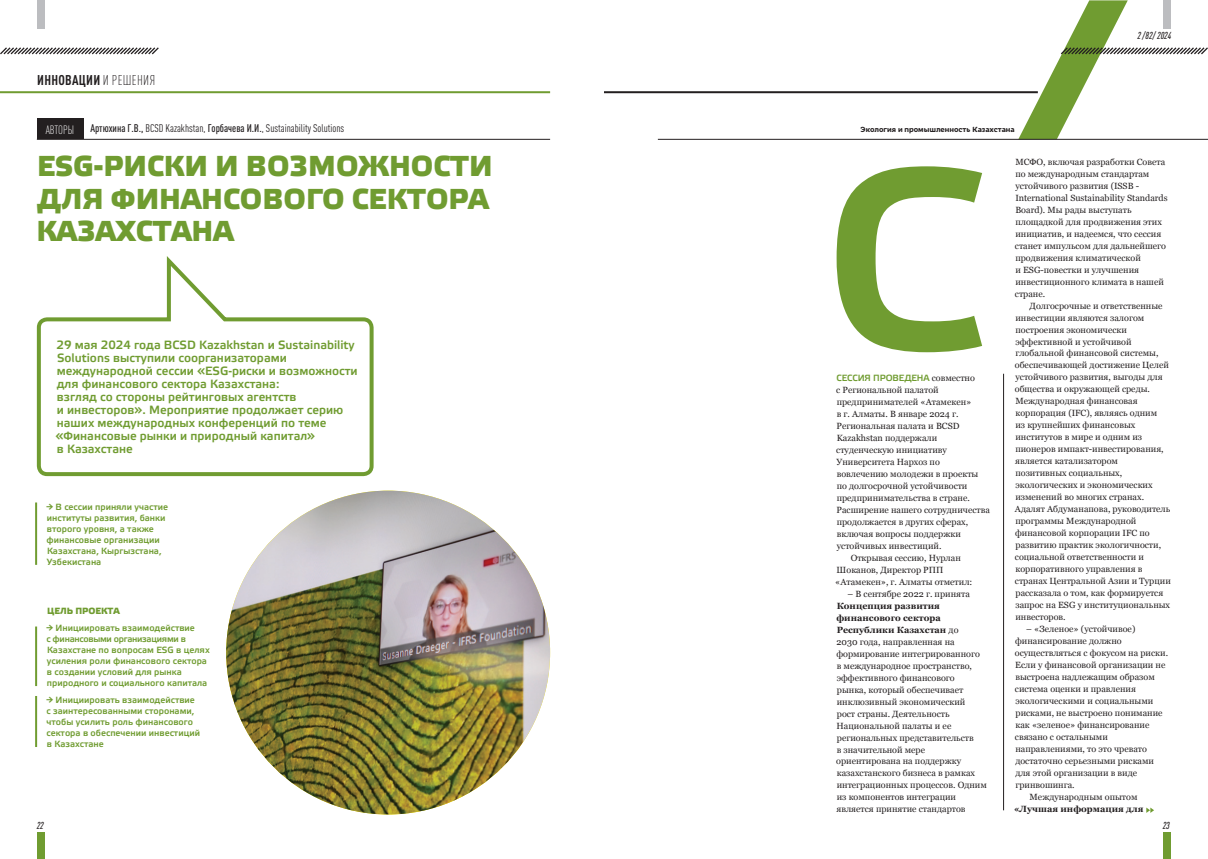
<style>
.page{position:relative;width:1208px;height:859px;background:#fff}
.page>*{position:absolute;margin:0;border:0;box-sizing:border-box;transform-origin:0 0}
.t1{font:255.3px "Etelka Medium Pro";color:#709c31;scale:1.08 1}
.t2{font:700 28.8px/32.5px "Etelka Medium Pro";color:#709c31}
.t3{font:700 condensed 14px "DIN Pro";letter-spacing:.02em;color:#231f20}
.t4{font:12px/13px "Etelka Medium Pro";color:#709c31}
.t5{font:300 condensed 12px "DIN Pro";letter-spacing:-.005em;color:#fff}
.t6{font:condensed 11px "DIN Pro";color:#231f20}
.t7{font:italic 500 condensed 10px "DIN Pro";color:#231f20}
.t8{font:9px/12px "Georgia";color:#231f20}
.t9{font:9px/11px "Etelka Medium Pro";color:#709c31}
.t10{font:700 9px "Georgia";color:#231f20}
.t11{font:700 9px "Etelka Medium Pro";color:#709c31}
.t12{font:700 8px "Iskra";color:#231f20}
.s1{font-weight:300}
.s2{font-weight:500}
.s3{font-family:"Georgia";color:#231f20}
.s4{font-weight:700}
</style>
<div class="page">
<hr style="left:604px;top:91px;width:433px;height:2px;background:#231f20">
<hr style="left:0;top:91px;width:550px;height:2px;background:#709c31">
<hr style="left:37px;top:139px;width:513px;height:1px;background:#231f20">
<div style="left:37px;top:833px;width:8px;height:26px;background:#709c31"></div>
<div style="left:1162px;top:833px;width:8px;height:26px;background:#709c31"></div>
<svg style="left:0;top:47px;width:159px;height:8px"></svg>
<div style="left:37px;top:0;width:8px;height:28px;background:#bcbdc0"></div>
<svg style="left:1018px;top:0;width:190px;height:139px"></svg>
<hr style="left:658px;top:139px;width:550px;height:1px;background:#231f20">
<svg style="left:36px;top:256px;width:338px;height:221px"></svg>
<div style="left:37px;top:118px;width:46px;height:21px;background:#231f20"></div>
<hr style="left:35px;top:502px;width:2px;height:63px;background:#709c31">
<hr style="left:35px;top:626px;width:2px;height:60px;background:#709c31">
<hr style="left:35px;top:696px;width:2px;height:51px;background:#709c31">
<img style="left:226px;top:491px;width:324px;height:323px;border-radius:162px">
<hr style="left:1003px;top:374px;width:1px;height:436px;background:#231f20">
<svg style="left:1146px;top:807px;width:8px;height:6px"></svg>
<h3 class="t3" style="left:37px;top:69px;width:120px">ИННОВАЦИИ <span class="s1">И РЕШЕНИЯ</span></h3>
<h3 class="t5" style="left:46px;top:121px;width:30px">АВТОРЫ</h3>
<p class="t6" style="left:90px;top:121px;width:255px"><span class="s2">Артюхина Г.В.,</span> BCSD Kazakhstan, <span class="s2">Горбачева И.И.</span>, Sustainability Solutions</p>
<h2 class="t2" style="left:36px;top:150px;width:457px">ESG-РИСКИ И ВОЗМОЖНОСТИ<br>ДЛЯ ФИНАНСОВОГО СЕКТОРА<br>КАЗАХСТАНА</h2>
<p class="t4" style="left:56px;top:338px;width:304px">29 мая 2024 года BCSD Kazakhstan и Sustainability Solutions выступили соорганизаторами международной сессии «ESG-риски и возможности для финансового сектора Казахстана:<br>взгляд со стороны рейтинговых агентств<br>и инвесторов». Мероприятие продолжает серию наших международных конференций по теме «Финансовые рынки и природный капитал»<br>в Казахстане</p>
<p class="t9" style="left:46px;top:501px;width:123px">→ В сессии приняли участие институты развития, банки второго уровня, а также финансовые организации<br>Казахстана, Кыргызстана,<br>Узбекистана</p>
<p class="t11" style="left:47px;top:605px;width:74px">ЦЕЛЬ ПРОЕКТА</p>
<p class="t9" style="left:46px;top:623px;width:165px">→ Инициировать взаимодействие<br>с финансовыми организациями в<br>Казахстане по вопросам ESG в целях усиления роли финансового сектора в создании условий для рынка природного и социального капитала</p>
<p class="t9" style="left:46px;top:694px;width:155px">→ Инициировать взаимодействие с заинтересованными сторонами, чтобы усилить роль финансового сектора в обеспечении инвестиций в Казахстане</p>
<p class="t12" style="left:860px;top:123px;width:156px">Экология и промышленность Казахстана</p>
<p class="t7" style="left:1137px;top:28px;width:35px">2 /82/ 2024</p>
<h1 class="t1" style="left:822px;top:101px;width:153px">С</h1>
<p class="t8" style="left:1015px;top:155px;width:154px">МСФО, включая разработки Совета по международным стандартам устойчивого развития (ISSB -<br>International Sustainability Standards<br>Board). Мы рады выступать площадкой для продвижения этих инициатив, и надеемся, что сессия станет импульсом для дальнейшего продвижения климатической<br>и ESG-повестки и улучшения инвестиционного климата в нашей стране.</p>
<p class="t8" style="left:1015px;top:299px;width:157px;text-indent:15px">Долгосрочные и ответственные инвестиции являются залогом построения экономически эффективной и устойчивой глобальной финансовой системы, обеспечивающей достижение Целей устойчивого развития, выгоды для общества и окружающей среды.<br>Международная финансовая корпорация (IFC), являясь одним<br>из крупнейших финансовых институтов в мире и одним из пионеров импакт-инвестирования, является катализатором позитивных социальных, экологических и экономических изменений во многих странах.<br>Адалят Абдуманапова, руководитель программы Международной финансовой корпорации IFC по развитию практик экологичности, социальной ответственности и корпоративного управления в странах Центральной Азии и Турции рассказала о том, как формируется запрос на ESG у институциональных инвесторов.</p>
<p class="t8" style="left:1026px;top:623px;width:111px">– «Зеленое» (устойчивое)</p>
<p class="t8" style="left:1015px;top:635px;width:108px">финансирование должно</p>
<p class="t8" style="left:1015px;top:647px;width:155px">осуществляться с фокусом на риски.</p>
<p class="t8" style="left:1015px;top:659px;width:152px">Если у финансовой организации не</p>
<p class="t8" style="left:1015px;top:671px;width:141px">выстроена надлежащим образом</p>
<p class="t8" style="left:1015px;top:683px;width:123px">система оценки и правления</p>
<p class="t8" style="left:1015px;top:695px;width:139px">экологическими и социальными</p>
<p class="t8" style="left:1015px;top:707px;width:148px">рисками, не выстроено понимание</p>
<p class="t8" style="left:1015px;top:719px;width:136px">как «зеленое» финансирование</p>
<p class="t8" style="left:1015px;top:731px;width:94px">связано с остальными</p>
<p class="t8" style="left:1015px;top:743px;width:133px">направлениями, то это чревато</p>
<p class="t8" style="left:1015px;top:755px;width:140px">достаточно серьезными рисками</p>
<p class="t8" style="left:1015px;top:767px;width:123px">для этой организации в виде</p>
<p class="t8" style="left:1015px;top:779px;width:61px">гринвошинга.</p>
<p class="t8" style="left:1029px;top:791px;width:109px">Международным опытом</p>
<p class="t10" style="left:1014px;top:802px;width:131px">«Лучшая информация для</p>
<p class="t9" style="left:836px;top:372px;width:140px">СЕССИЯ ПРОВЕДЕНА <span class="s3">совместно</span></p>
<p class="t8" style="left:836px;top:383px;width:104px">с Региональной палатой</p>
<p class="t8" style="left:836px;top:395px;width:136px">предпринимателей «Атамекен»</p>
<p class="t8" style="left:836px;top:407px;width:123px">в г. Алматы. В январе 2024 г.</p>
<p class="t8" style="left:836px;top:419px;width:124px">Региональная палата и BCSD</p>
<p class="t8" style="left:836px;top:431px;width:102px">Kazakhstan поддержали</p>
<p class="t8" style="left:836px;top:443px;width:112px">студенческую инициативу</p>
<p class="t8" style="left:836px;top:455px;width:105px">Университета Нархоз по</p>
<p class="t8" style="left:836px;top:467px;width:143px">вовлечению молодежи в проекты</p>
<p class="t8" style="left:836px;top:479px;width:132px">по долгосрочной устойчивости</p>
<p class="t8" style="left:836px;top:491px;width:135px">предпринимательства в стране.</p>
<p class="t8" style="left:836px;top:503px;width:155px">Расширение нашего сотрудничества</p>
<p class="t8" style="left:836px;top:515px;width:133px">продолжается в других сферах,</p>
<p class="t8" style="left:836px;top:527px;width:126px">включая вопросы поддержки</p>
<p class="t8" style="left:837px;top:539px;width:106px">устойчивых инвестиций.</p>
<p class="t8" style="left:850px;top:551px;width:112px">Открывая сессию, Нурлан</p>
<p class="t8" style="left:836px;top:563px;width:108px">Шоканов, Директор РПП</p>
<p class="t8" style="left:835px;top:575px;width:139px">«Атамекен», г. Алматы отметил:</p>
<p class="t8" style="left:847px;top:587px;width:124px">– В сентябре 2022 г. принята</p>
<p class="t8" style="left:836px;top:599px;width:152px"><span class="s4">Концепция развития финансового сектора<br>Республики Казахстан</span> до<br>2030 года, направленная на формирование интегрированного<br>в международное пространство, эффективного финансового<br>рынка, который обеспечивает инклюзивный экономический<br>рост страны. Деятельность<br>Национальной палаты и ее региональных представительств<br>в значительной мере ориентирована на поддержку казахстанского бизнеса в рамках интеграционных процессов. Одним из компонентов интеграции является принятие стандартов</p>
<p class="t7" style="left:37px;top:818px;width:8px">22</p>
<p class="t7" style="left:1162px;top:818px;width:9px">23</p>
</div>
